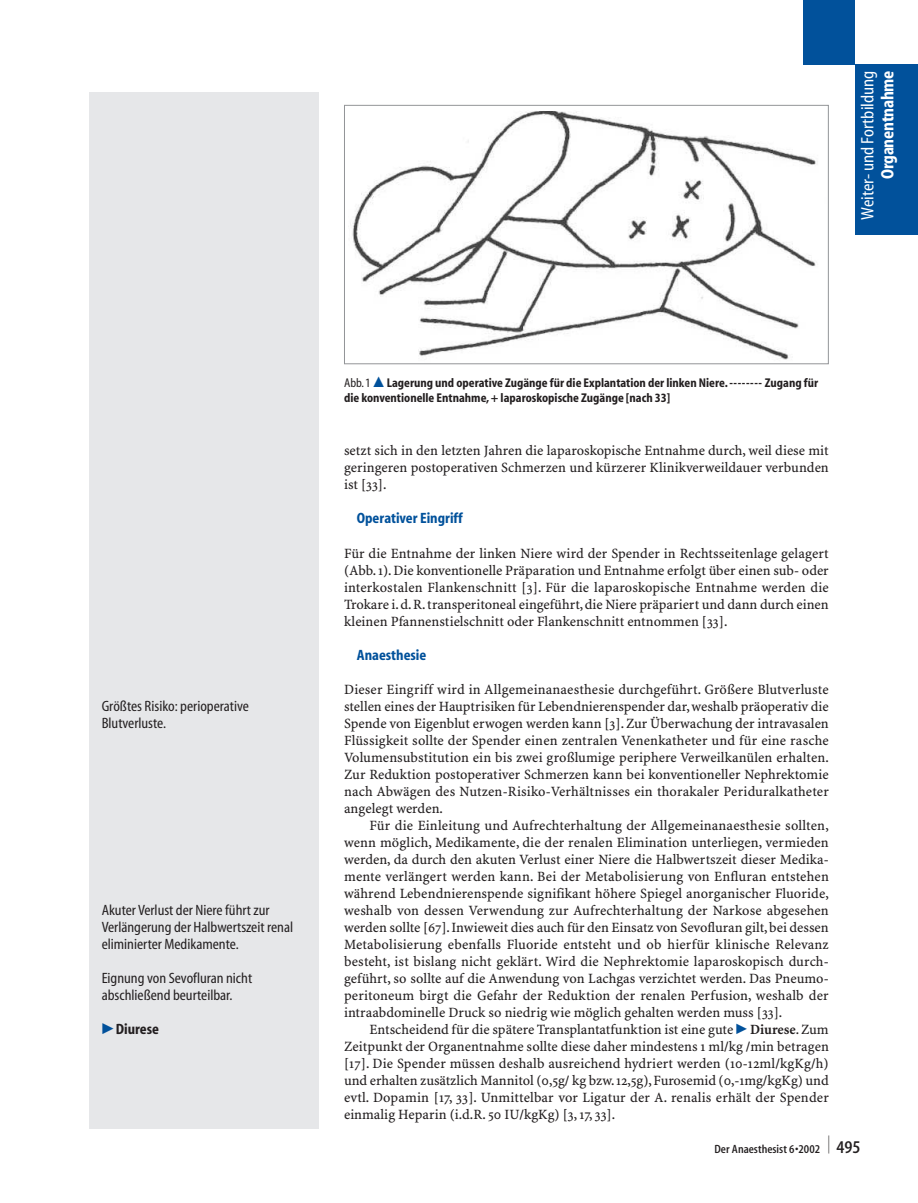
<style>
.page{position:relative;width:918px;height:1203px;background:#fff}
.page>*{position:absolute;margin:0;border:0;box-sizing:border-box;transform-origin:0 0}
.t1{font:condensed 18px "S Myriad";color:#fff}
.t2{font:700 condensed 18px "S Myriad";letter-spacing:-.015em;color:#fff}
.t3{font:condensed 15px/17px "S Myriad";color:#231f20}
.t4{font:700 condensed 15px "S Myriad";color:#01519b}
.t5{font:700 condensed 15px "S Myriad";color:#231f20}
.t6{font:14.25px/17px "S Minion Plus";color:#231f20;text-align:justify}
.t7{font:700 condensed 12.75px/15px "S Myriad";color:#231f20}
.t8{font:condensed 12.75px "S Myriad";color:#231f20}
.t9{font:600 condensed 12px "S Myriad";color:#231f20}
.s1{font-family:"Mathematical Pi Six";font-weight:400;font-stretch:normal;color:#01519b}
.s2{font-family:"Mathematical Pi Six";color:#01519b}
.s3{font-weight:700}
.s4{font-size:18px}
</style>
<div class="page">
<div style="left:89px;top:92px;width:230px;height:1036px;background:#e6e7e9"></div>
<div style="left:855px;top:65px;width:63px;height:170px;background:#01519b"></div>
<div style="left:804px;top:0;width:51px;height:64px;background:#01519b"></div>
<img style="left:350px;top:111px;width:466px;height:249px">
<div style="left:344px;top:105px;width:485px;height:259px;border:1px solid #939598"></div>
<p class="t1" style="left:857px;top:220px;width:151px;rotate:-90deg">Weiter- und Fortbildung</p>
<p class="t2" style="left:881px;top:179px;width:110px;rotate:-90deg">Organentnahme</p>
<p class="t3" style="left:102px;top:697px;width:149px">Größtes Risiko: perioperative<br>Blutverluste.</p>
<p class="t3" style="left:102px;top:901px;width:193px">Akuter Verlust der Niere führt zur<br>Verlängerung der Halbwertszeit renal eliminierter Medikamente.</p>
<p class="t3" style="left:102px;top:969px;width:152px">Eignung von Sevofluran nicht abschließend beurteilbar.</p>
<p class="t5" style="left:102px;top:1023px;width:59px"><span class="s1">-</span>Diurese</p>
<p class="t7" style="left:344px;top:377px;width:476px;text-indent:43px">Lagerung und operative Zugänge für die Explantation der linken Niere.-------- Zugang für die konventionelle Entnahme, + laparoskopische Zugänge [nach 33]</p>
<p class="t8" style="left:344px;top:375px;width:28px">Abb.1</p>
<p class="t6" style="left:344px;top:443px;width:486px">setzt sich in den letzten Jahren die laparoskopische Entnahme durch, weil diese mit geringeren postoperativen Schmerzen und kürzerer Klinikverweildauer verbunden ist [33].</p>
<p class="t4" style="left:357px;top:513px;width:107px">Operativer Eingriff</p>
<p class="t6" style="left:344px;top:545px;width:486px">Für die Entnahme der linken Niere wird der Spender in Rechtsseitenlage gelagert (Abb. 1). Die konventionelle Präparation und Entnahme erfolgt über einen sub- oder interkostalen Flankenschnitt [3]. Für die laparoskopische Entnahme werden die Trokare i. d. R. transperitoneal eingeführt, die Niere präpariert und dann durch einen kleinen Pfannenstielschnitt oder Flankenschnitt entnommen [33].</p>
<p class="t4" style="left:357px;top:649px;width:71px">Anaesthesie</p>
<p class="t6" style="left:344px;top:682px;width:486px">Dieser Eingriff wird in Allgemeinanaesthesie durchgeführt. Größere Blutverluste stellen eines der Hauptrisiken für Lebendnierenspender dar, weshalb präoperativ die Spende von Eigenblut erwogen werden kann [3]. Zur Überwachung der intravasalen Flüssigkeit sollte der Spender einen zentralen Venenkatheter und für eine rasche Volumensubstitution ein bis zwei großlumige periphere Verweilkanülen erhalten.<br>Zur Reduktion postoperativer Schmerzen kann bei konventioneller Nephrektomie nach Abwägen des Nutzen-Risiko-Verhältnisses ein thorakaler Periduralkatheter angelegt werden.</p>
<p class="t6" style="left:344px;top:818px;width:486px;text-indent:26px">Für die Einleitung und Aufrechterhaltung der Allgemeinanaesthesie sollten, wenn möglich, Medikamente, die der renalen Elimination unterliegen, vermieden werden, da durch den akuten Verlust einer Niere die Halbwertszeit dieser Medika&shy;mente verlängert werden kann. Bei der Metabolisierung von Enfluran entstehen während Lebendnierenspende signifikant höhere Spiegel anorganischer Fluoride, weshalb von dessen Verwendung zur Aufrechterhaltung der Narkose abgesehen werden sollte [67]. Inwieweit dies auch für den Einsatz von Sevofluran gilt, bei dessen Metabolisierung ebenfalls Fluoride entsteht und ob hierfür klinische Relevanz besteht, ist bislang nicht geklärt. Wird die Nephrektomie laparoskopisch durch&shy;geführt, so sollte auf die Anwendung von Lachgas verzichtet werden. Das Pneumo&shy;peritoneum birgt die Gefahr der Reduktion der renalen Perfusion, weshalb der intraabdominelle Druck so niedrig wie möglich gehalten werden muss [33].</p>
<p class="t6" style="left:344px;top:1022px;width:486px;text-indent:26px">Entscheidend für die spätere Transplantatfunktion ist eine gute <span class="s2">-</span> <span class="s3">Diurese</span>. Zum Zeitpunkt der Organentnahme sollte diese daher mindestens 1 ml/kg /min betragen [17]. Die Spender müssen deshalb ausreichend hydriert werden (10-12ml/kgKg/h) und erhalten zusätzlich Mannitol (0,5g/ kg bzw. 12,5g), Furosemid (0,-1mg/kgKg) und evtl. Dopamin [17, 33]. Unmittelbar vor Ligatur der A. renalis erhält der Spender einmalig Heparin (i.d.R. 50 IU/kgKg) [3, 17, 33].</p>
<p class="t9" style="left:715px;top:1144px;width:148px">Der Anaesthesist 6•2002 <sup>|</sup> <span class="s4">495</span></p>
</div>
